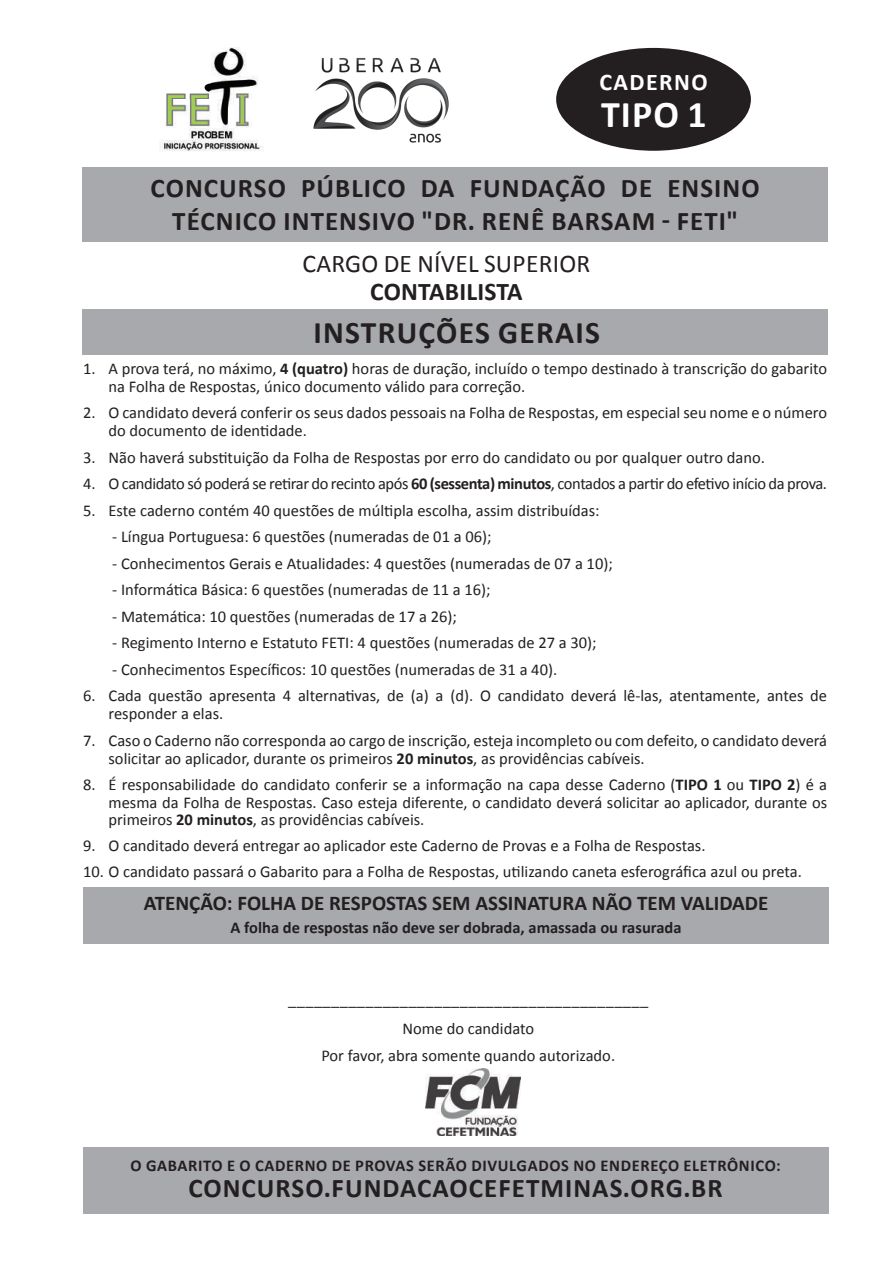
<style>
.page{position:relative;width:893px;height:1263px;background:#fff}
.page>*{position:absolute;margin:0;border:0;box-sizing:border-box;transform-origin:0 0}
.t1{font:700 37.95px "Calibri";color:#fff}
.t2{font:700 31.5px "Calibri";letter-spacing:.04em;color:#231f20}
.t3{font:700 27px/33px "Calibri";letter-spacing:.04em;color:#231f20;text-align:center}
.t4{font:25.5px "Calibri";letter-spacing:.01em;color:#231f20}
.t5{font:700 25.5px "Calibri";letter-spacing:.01em;color:#231f20}
.t6{font:700 24px "Calibri";letter-spacing:.06em;color:#fff}
.t7{font:700 21px "Calibri";color:#231f20}
.t8{font:16.5px/18px "Calibri";color:#231f20}
.t9{font:16.5px "Calibri";letter-spacing:-.025em;color:#231f20}
.t10{font:700 16.5px "Calibri";letter-spacing:.04em;color:#231f20}
.t11{font:700 16.5px "Calibri";color:#231f20}
.t12{font:16.5px "Humanist 777 BT Roman B";color:#231f20}
.s1{font-weight:700}
</style>
<div class="page">
<div style="left:84px;top:1146px;width:745px;height:67px;background:#a8a9ad"></div>
<div style="left:83px;top:887px;width:746px;height:57px;background:#a8a9ad"></div>
<img style="left:426px;top:1069px;width:94px;height:67px">
<div style="left:82px;top:309px;width:746px;height:45px;background:#a8a9ad"></div>
<div style="left:82px;top:167px;width:746px;height:75px;background:#a8a9ad"></div>
<img style="left:313px;top:57px;width:136px;height:86px">
<img style="left:159px;top:47px;width:103px;height:104px">
<div style="left:556px;top:48px;width:195px;height:103px;background:#231f20;border-radius:50%"></div>
<h3 class="t6" style="left:599px;top:67px;width:110px">CADERNO</h3>
<h1 class="t1" style="left:601px;top:90px;width:107px">TIPO 1</h1>
<h3 class="t3" style="left:151px;top:172px;width:610px">CONCURSO PÚBLICO DA FUNDAÇÃO DE ENSINO<br>TÉCNICO INTENSIVO "DR. RENÊ BARSAM - FETI"</h3>
<h3 class="t4" style="left:303px;top:247px;width:289px">CARGO DE NÍVEL SUPERIOR</h3>
<h3 class="t5" style="left:370px;top:275px;width:154px">CONTABILISTA</h3>
<h2 class="t2" style="left:313px;top:312px;width:288px">INSTRUÇÕES GERAIS</h2>
<p class="t8" style="left:109px;top:359px;width:720px;text-indent:-26px">1. A prova terá, no máximo, <span class="s1">4 (QUATRO)</span> horas de duração, incluído o tempo destinado à transcrição do gabarito na Folha de Respostas, único documento válido para correção.</p>
<p class="t8" style="left:109px;top:404px;width:720px;text-indent:-26px">2. O candidato deverá conferir os seus dados pessoais na Folha de Respostas, em especial seu nome e o número do documento de identidade.</p>
<p class="t8" style="left:83px;top:448px;width:683px">3. Não haverá substituição da Folha de Respostas por erro do candidato ou por qualquer outro dano.</p>
<p class="t9" style="left:83px;top:473px;width:746px">4. O candidato só poderá se retirar do recinto após <span class="s1">60 (SESSENTA) MINUTOS</span>, contados a partir do efetivo início da prova.</p>
<p class="t8" style="left:83px;top:501px;width:518px">5. Este caderno contém 40 questões de múltipla escolha, assim distribuídas:</p>
<p class="t8" style="left:112px;top:528px;width:381px">- Língua Portuguesa: 6 questões (numeradas de 01 a 06);</p>
<p class="t8" style="left:112px;top:554px;width:502px">- Conhecimentos Gerais e Atualidades: 4 questões (numeradas de 07 a 10);</p>
<p class="t8" style="left:112px;top:581px;width:380px">- Informática Básica: 6 questões (numeradas de 11 a 16);</p>
<p class="t8" style="left:112px;top:607px;width:346px">- Matemática: 10 questões (numeradas de 17 a 26);</p>
<p class="t8" style="left:112px;top:634px;width:486px">- Regimento Interno e Estatuto FETI: 4 questões (numeradas de 27 a 30);</p>
<p class="t8" style="left:112px;top:660px;width:446px">- Conhecimentos Específicos: 10 questões (numeradas de 31 a 40).</p>
<p class="t8" style="left:109px;top:687px;width:720px;text-indent:-26px">6. Cada questão apresenta 4 alternativas, de (a) a (d). O candidato deverá lê-las, atentamente, antes de responder a elas.</p>
<p class="t8" style="left:109px;top:731px;width:720px;text-indent:-26px">7. Caso o Caderno não corresponda ao cargo de inscrição, esteja incompleto ou com defeito, o candidato deverá solicitar ao aplicador, durante os primeiros <span class="s1">20 MINUTOS</span>, as providências cabíveis.</p>
<p class="t8" style="left:109px;top:776px;width:720px;line-height:17.5px;text-align:justify;text-indent:-26px">8. É responsabilidade do candidato conferir se a informação na capa desse Caderno (<span class="s1">TIPO 1</span> ou <span class="s1">TIPO 2</span>) é a mesma da Folha de Respostas. Caso esteja diferente, o candidato deverá solicitar ao aplicador, durante os primeiros <span class="s1">20 MINUTOS</span>, as providências cabíveis.</p>
<p class="t8" style="left:83px;top:837px;width:624px">9. O canditado deverá entregar ao aplicador este Caderno de Provas e a Folha de Respostas.</p>
<p class="t8" style="left:83px;top:863px;width:720px">10. O candidato passará o Gabarito para a Folha de Respostas, utilizando caneta esferográfica azul ou preta.</p>
<p class="t7" style="left:144px;top:890px;width:626px">ATENÇÃO: FOLHA DE RESPOSTAS SEM ASSINATURA NÃO TEM VALIDADE</p>
<p class="t11" style="left:230px;top:916px;width:452px">A FOLHA DE RESPOSTAS NÃO DEVE SER DOBRADA, AMASSADA OU RASURADA</p>
<p class="t12" style="left:288px;top:988px;width:362px">__________________________________________</p>
<p class="t8" style="left:321px;top:1016px;width:295px;line-height:26.5px;text-align:center">Nome do candidato<br>Por favor, abra somente quando autorizado.</p>
<p class="t10" style="left:130px;top:1155px;width:652px">O GABARITO E O CADERNO DE PROVAS SERÃO DIVULGADOS NO ENDEREÇO ELETRÔNICO:</p>
<h3 class="t3" style="left:188px;top:1171px;width:536px">CONCURSO.FUNDACAOCEFETMINAS.ORG.BR</h3>
</div>
